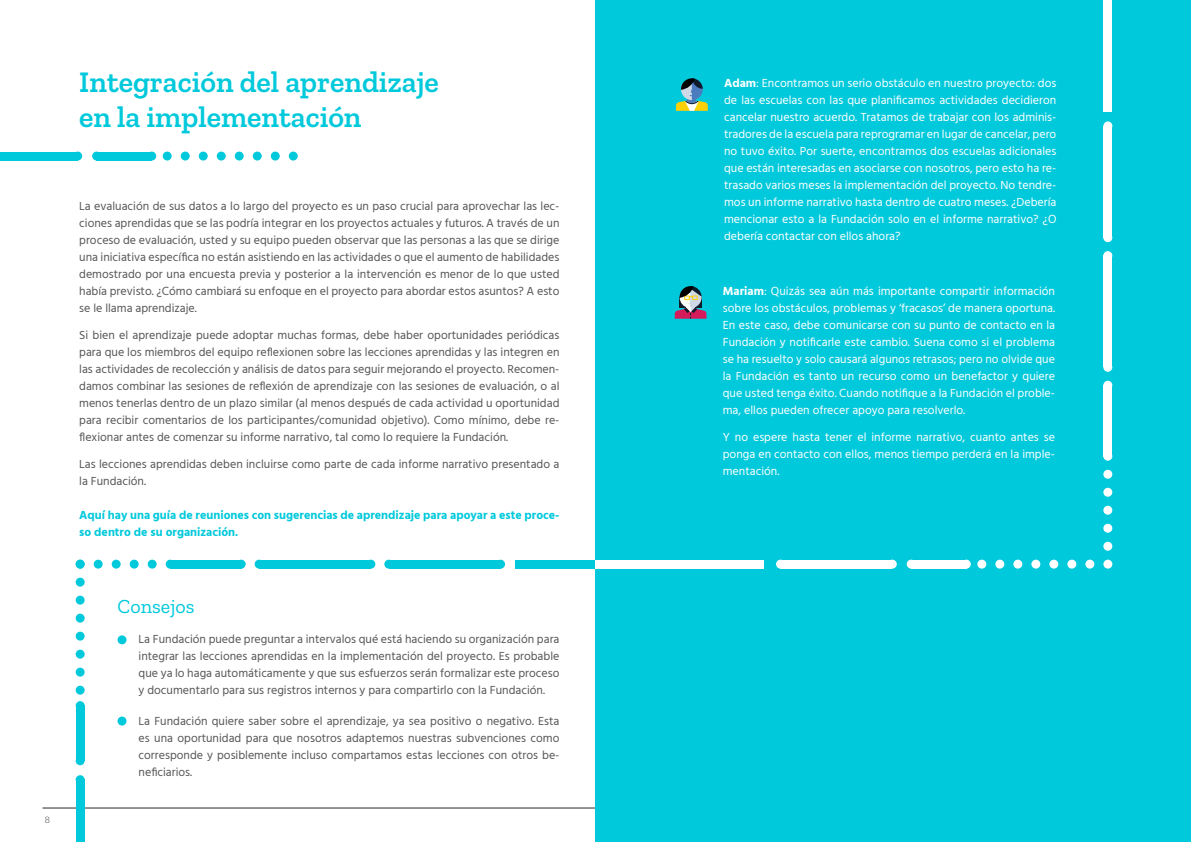
<style>
.page{position:relative;width:1191px;height:842px;background:#fff}
.page>*{position:absolute;margin:0;border:0;box-sizing:border-box;transform-origin:0 0}
.t1{font:600 30px/35px "Zilla Slab";color:#00c9db}
.t2{font:20px "Zilla Slab";color:#00c9db}
.t3{font:12px/17px "Hind";color:#565656;text-align:justify}
.t4{font:12px/17px "Hind";color:#fff;text-align:justify}
.t5{font:700 12px/17px "Hind";color:#00c9db}
.t6{font:300 9px "Lato";color:#282826}
.s1{font-weight:700}
</style>
<div class="page">
<hr style="left:43px;top:808px;width:552px;height:1px;background:#282826">
<div style="left:595px;top:0;width:596px;height:842px;background:#00c9db"></div>
<svg style="left:674px;top:286px;width:32px;height:33px"></svg>
<div style="left:92px;top:152px;width:9px;height:9px;background:#00c9db;border-radius:50%"></div>
<div style="left:97px;top:152px;width:55px;height:9px;background:#00c9db"></div>
<div style="left:147px;top:152px;width:9px;height:9px;background:#00c9db;border-radius:50%"></div>
<div style="left:289px;top:152px;width:9px;height:9px;background:#00c9db;border-radius:50%"></div>
<div style="left:271px;top:152px;width:9px;height:9px;background:#00c9db;border-radius:50%"></div>
<div style="left:253px;top:152px;width:9px;height:9px;background:#00c9db;border-radius:50%"></div>
<div style="left:235px;top:152px;width:9px;height:9px;background:#00c9db;border-radius:50%"></div>
<div style="left:217px;top:152px;width:9px;height:9px;background:#00c9db;border-radius:50%"></div>
<div style="left:199px;top:152px;width:9px;height:9px;background:#00c9db;border-radius:50%"></div>
<div style="left:181px;top:152px;width:9px;height:9px;background:#00c9db;border-radius:50%"></div>
<div style="left:163px;top:152px;width:9px;height:9px;background:#00c9db;border-radius:50%"></div>
<div style="left:0;top:152px;width:78px;height:9px;background:#00c9db"></div>
<div style="left:73px;top:152px;width:9px;height:9px;background:#00c9db;border-radius:50%"></div>
<svg style="left:676px;top:78px;width:32px;height:33px"></svg>
<div style="left:515px;top:560px;width:149px;height:9px;background:#00c9db"></div>
<div style="left:94px;top:560px;width:9px;height:9px;background:#00c9db;border-radius:50%"></div>
<div style="left:112px;top:560px;width:9px;height:9px;background:#00c9db;border-radius:50%"></div>
<div style="left:130px;top:560px;width:9px;height:9px;background:#00c9db;border-radius:50%"></div>
<div style="left:148px;top:560px;width:9px;height:9px;background:#00c9db;border-radius:50%"></div>
<div style="left:166px;top:560px;width:9px;height:9px;background:#00c9db;border-radius:50%"></div>
<div style="left:170px;top:560px;width:71px;height:9px;background:#00c9db"></div>
<div style="left:237px;top:560px;width:9px;height:9px;background:#00c9db;border-radius:50%"></div>
<div style="left:389px;top:560px;width:111px;height:9px;background:#00c9db"></div>
<div style="left:259px;top:560px;width:112px;height:9px;background:#00c9db"></div>
<div style="left:496px;top:560px;width:9px;height:9px;background:#00c9db;border-radius:50%"></div>
<div style="left:384px;top:560px;width:9px;height:9px;background:#00c9db;border-radius:50%"></div>
<div style="left:366px;top:560px;width:9px;height:9px;background:#00c9db;border-radius:50%"></div>
<div style="left:255px;top:560px;width:8px;height:9px;background:#00c9db;border-radius:50%"></div>
<div style="left:76px;top:756px;width:9px;height:9px;background:#00c9db;border-radius:50%"></div>
<div style="left:76px;top:706px;width:9px;height:55px;background:#00c9db"></div>
<div style="left:76px;top:701px;width:9px;height:9px;background:#00c9db;border-radius:50%"></div>
<div style="left:76px;top:560px;width:9px;height:9px;background:#00c9db;border-radius:50%"></div>
<div style="left:76px;top:578px;width:9px;height:9px;background:#00c9db;border-radius:50%"></div>
<div style="left:76px;top:596px;width:9px;height:9px;background:#00c9db;border-radius:50%"></div>
<div style="left:76px;top:614px;width:9px;height:9px;background:#00c9db;border-radius:50%"></div>
<div style="left:76px;top:632px;width:9px;height:9px;background:#00c9db;border-radius:50%"></div>
<div style="left:76px;top:650px;width:9px;height:9px;background:#00c9db;border-radius:50%"></div>
<div style="left:76px;top:668px;width:9px;height:9px;background:#00c9db;border-radius:50%"></div>
<div style="left:76px;top:686px;width:9px;height:9px;background:#00c9db;border-radius:50%"></div>
<div style="left:76px;top:780px;width:9px;height:62px;background:#00c9db"></div>
<div style="left:76px;top:775px;width:9px;height:9px;background:#00c9db;border-radius:50%"></div>
<div style="left:780px;top:560px;width:112px;height:9px;background:#fff"></div>
<div style="left:595px;top:560px;width:169px;height:9px;background:#fff"></div>
<svg style="left:906px;top:560px;width:9px;height:9px"></svg>
<div style="left:911px;top:560px;width:55px;height:9px;background:#fff"></div>
<div style="left:962px;top:560px;width:8px;height:9px;background:#fff;border-radius:50%"></div>
<div style="left:1103px;top:560px;width:9px;height:9px;background:#fff;border-radius:50%"></div>
<div style="left:1085px;top:560px;width:9px;height:9px;background:#fff;border-radius:50%"></div>
<div style="left:1067px;top:560px;width:9px;height:9px;background:#fff;border-radius:50%"></div>
<div style="left:1049px;top:560px;width:9px;height:9px;background:#fff;border-radius:50%"></div>
<div style="left:1031px;top:560px;width:9px;height:9px;background:#fff;border-radius:50%"></div>
<div style="left:1013px;top:560px;width:9px;height:9px;background:#fff;border-radius:50%"></div>
<div style="left:995px;top:560px;width:9px;height:9px;background:#fff;border-radius:50%"></div>
<div style="left:977px;top:560px;width:9px;height:9px;background:#fff;border-radius:50%"></div>
<div style="left:888px;top:560px;width:8px;height:9px;background:#fff;border-radius:50%"></div>
<div style="left:776px;top:560px;width:9px;height:9px;background:#fff;border-radius:50%"></div>
<div style="left:1103px;top:0;width:9px;height:111px;background:#fff"></div>
<div style="left:1103px;top:542px;width:9px;height:9px;background:#fff;border-radius:50%"></div>
<div style="left:1103px;top:524px;width:9px;height:9px;background:#fff;border-radius:50%"></div>
<div style="left:1103px;top:506px;width:9px;height:9px;background:#fff;border-radius:50%"></div>
<div style="left:1103px;top:488px;width:9px;height:9px;background:#fff;border-radius:50%"></div>
<div style="left:1103px;top:470px;width:9px;height:9px;background:#fff;border-radius:50%"></div>
<div style="left:1103px;top:452px;width:9px;height:9px;background:#fff;border-radius:50%"></div>
<div style="left:1103px;top:385px;width:9px;height:71px;background:#fff"></div>
<div style="left:1103px;top:381px;width:9px;height:9px;background:#fff;border-radius:50%"></div>
<div style="left:1103px;top:126px;width:9px;height:112px;background:#fff"></div>
<div style="left:1103px;top:256px;width:9px;height:111px;background:#fff"></div>
<div style="left:1103px;top:121px;width:9px;height:9px;background:#fff;border-radius:50%"></div>
<div style="left:1103px;top:233px;width:9px;height:9px;background:#fff;border-radius:50%"></div>
<div style="left:1103px;top:251px;width:9px;height:9px;background:#fff;border-radius:50%"></div>
<div style="left:1103px;top:363px;width:9px;height:9px;background:#fff;border-radius:50%"></div>
<div style="left:118px;top:635px;width:8px;height:9px;background:#00c9db;border-radius:50%"></div>
<div style="left:118px;top:717px;width:8px;height:8px;background:#00c9db;border-radius:50%"></div>
<p class="t6" style="left:45px;top:814px;width:7px">8</p>
<h1 class="t1" style="left:79px;top:65px;width:361px">Integración del aprendizaje en la implementación</h1>
<p class="t3" style="left:79px;top:199px;width:482px">La evaluación de sus datos a lo largo del proyecto es un paso crucial para aprovechar las lec&shy;ciones aprendidas que se las podría integrar en los proyectos actuales y futuros. A través de un proceso de evaluación, usted y su equipo pueden observar que las personas a las que se dirige una iniciativa específica no están asistiendo en las actividades o que el aumento de habilidades demostrado por una encuesta previa y posterior a la intervención es menor de lo que usted había previsto. ¿Cómo cambiará su enfoque en el proyecto para abordar estos asuntos? A esto se le llama aprendizaje.</p>
<p class="t3" style="left:79px;top:328px;width:482px">Si bien el aprendizaje puede adoptar muchas formas, debe haber oportunidades periódicas para que los miembros del equipo reflexionen sobre las lecciones aprendidas y las integren en las actividades de recolección y análisis de datos para seguir mejorando el proyecto. Recomen&shy;damos combinar las sesiones de reflexión de aprendizaje con las sesiones de evaluación, o al menos tenerlas dentro de un plazo similar (al menos después de cada actividad u oportunidad para recibir comentarios de los participantes/comunidad objetivo). Como mínimo, debe re&shy;flexionar antes de comenzar su informe narrativo, tal como lo requiere la Fundación.</p>
<p class="t3" style="left:79px;top:457px;width:482px">Las lecciones aprendidas deben incluirse como parte de cada informe narrativo presentado a la Fundación.</p>
<p class="t5" style="left:79px;top:506px;width:482px">Aquí hay una guía de reuniones con sugerencias de aprendizaje para apoyar a este proce&shy;so dentro de su organización.</p>
<h2 class="t2" style="left:118px;top:595px;width:78px">Consejos</h2>
<p class="t3" style="left:139px;top:631px;width:422px">La Fundación puede preguntar a intervalos qué está haciendo su organización para integrar las lecciones aprendidas en la implementación del proyecto. Es probable que ya lo haga automáticamente y que sus esfuerzos serán formalizar este proceso y documentarlo para sus registros internos y para compartirlo con la Fundación.</p>
<p class="t3" style="left:139px;top:713px;width:422px">La Fundación quiere saber sobre el aprendizaje, ya sea positivo o negativo. Esta es una oportunidad para que nosotros adaptemos nuestras subvenciones como corresponde y posiblemente incluso compartamos estas lecciones con otros be&shy;neficiarios.</p>
<p class="t4" style="left:724px;top:75px;width:334px"><span class="s1">Adam</span>: Encontramos un serio obstáculo en nuestro proyecto: dos de las escuelas con las que planificamos actividades decidieron cancelar nuestro acuerdo. Tratamos de trabajar con los adminis&shy;tradores de la escuela para reprogramar en lugar de cancelar, pero no tuvo éxito. Por suerte, encontramos dos escuelas adicionales que están interesadas en asociarse con nosotros, pero esto ha re&shy;trasado varios meses la implementación del proyecto. No tendre&shy;mos un informe narrativo hasta dentro de cuatro meses. ¿Debería mencionar esto a la Fundación solo en el informe narrativo? ¿O debería contactar con ellos ahora?</p>
<p class="t4" style="left:723px;top:283px;width:334px"><span class="s1">Mariam</span>: Quizás sea aún más importante compartir información sobre los obstáculos, problemas y ‘fracasos’ de manera oportuna.<br>En este caso, debe comunicarse con su punto de contacto en la Fundación y notificarle este cambio. Suena como si el problema se ha resuelto y solo causará algunos retrasos; pero no olvide que la Fundación es tanto un recurso como un benefactor y quiere que usted tenga éxito. Cuando notifique a la Fundación el proble&shy;ma, ellos pueden ofrecer apoyo para resolverlo.</p>
<p class="t4" style="left:723px;top:429px;width:334px">Y no espere hasta tener el informe narrativo, cuanto antes se ponga en contacto con ellos, menos tiempo perderá en la imple&shy;mentación.</p>
</div>
